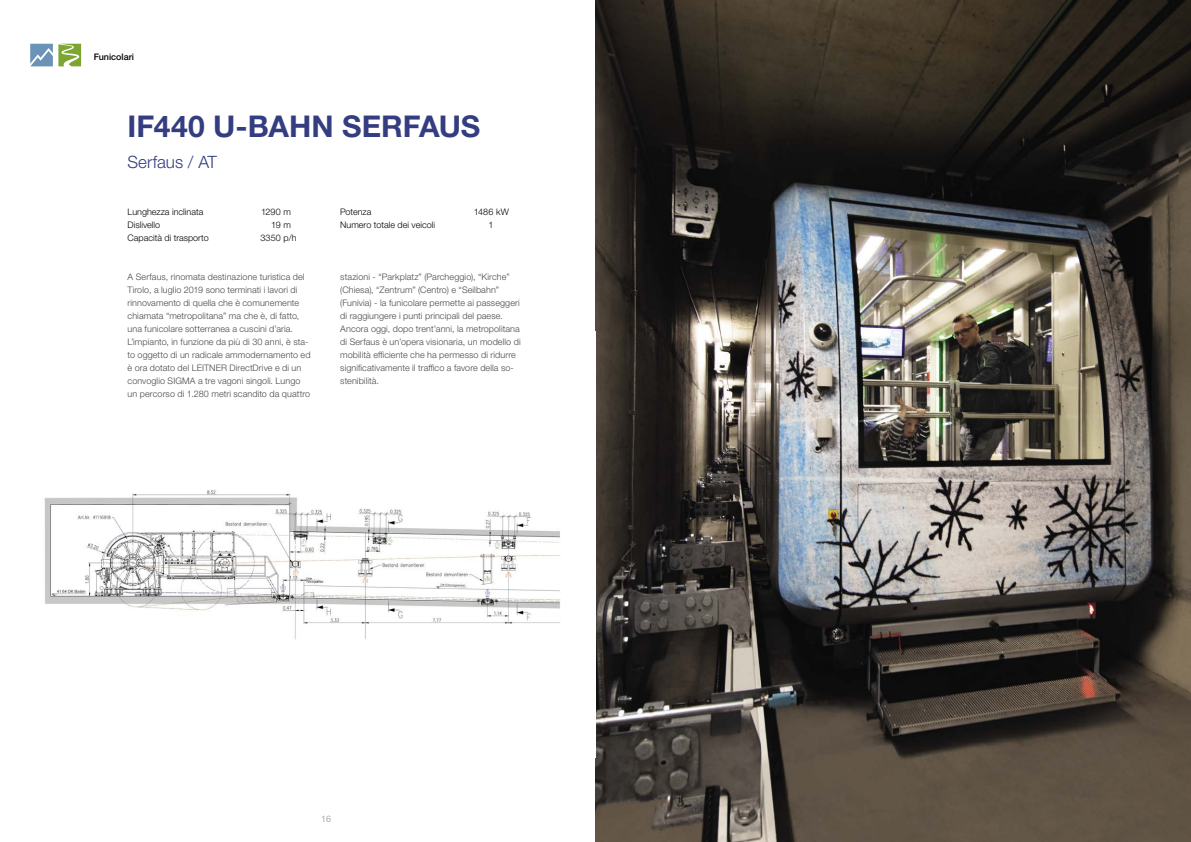
<style>
.page{position:relative;width:1191px;height:842px;background:#fff}
.page>*{position:absolute;margin:0;border:0;box-sizing:border-box;transform-origin:0 0}
._01-Name{font:700 30px "Helvetica Neue LTW1 G";color:#343d80}
._02-Ort_Land{font:300 17px "Helvetica Neue LTW1 G";letter-spacing:-.005em;color:#343d80}
._03-Lauftext{font:300 9px/13px "Helvetica Neue LTW1 G";letter-spacing:.01em;color:#484848}
.Legende{font:300 9px "Helvetica Neue LTW1 G";color:#000}
.Typ{font:500 9px "Helvetica Neue LTW1 G";color:#000}
.t1{font:9px "Helvetica Neue LTW1 G";color:#aaa}
._04-Zahlen{font:300 9px "Helvetica Neue LTW1 G";color:#000}
</style>
<div class="page">
<img style="left:595px;top:0;width:596px;height:842px">
<img style="left:44px;top:490px;width:517px;height:150px">
<svg style="left:30px;top:44px;width:51px;height:22px"></svg>
<p class="Typ" style="left:94px;top:51px;width:42px">Funicolari</p>
<p class="_01-Name" style="left:128px;top:108px;width:354px">IF440 U-BAHN SERFAUS</p>
<p class="_02-Ort_Land" style="left:128px;top:151px;width:91px">Serfaus / AT</p>
<p class="Legende" style="left:261px;top:206px;width:31px">1290 m</p>
<p class="Legende" style="left:474px;top:206px;width:37px">1486 kW</p>
<p class="Legende" style="left:271px;top:219px;width:21px">19 m</p>
<p class="Legende" style="left:260px;top:232px;width:37px">3350 p/h</p>
<p class="Legende" style="left:128px;top:206px;width:77px">Lunghezza inclinata</p>
<p class="Legende" style="left:128px;top:219px;width:34px">Dislivello</p>
<p class="Legende" style="left:128px;top:232px;width:83px">Capacità di trasporto</p>
<p class="_03-Lauftext" style="left:128px;top:270px;width:184px">A Serfaus, rinomata destinazione turistica del Tirolo, a luglio 2019 sono terminati i lavori di rinnovamento di quella che è comunemente chiamata “metropolitana” ma che è, di fatto, una funicolare sotterranea a cuscini d’aria.<br>L’impianto, in funzione da più di 30 anni, è sta&shy;to oggetto di un radicale ammodernamento ed è ora dotato del LEITNER DirectDrive e di un convoglio SIGMA a tre vagoni singoli. Lungo un percorso di 1.280 metri scandito da quattro</p>
<p class="_03-Lauftext" style="left:340px;top:270px;width:182px">stazioni - “Parkplatz” (Parcheggio), “Kirche” (Chiesa), “Zentrum” (Centro) e “Seilbahn” (Funivia) - la funicolare permette ai passeggeri di raggiungere i punti principali del paese.<br>Ancora oggi, dopo trent’anni, la metropolitana di Serfaus è un’opera visionaria, un modello di mobilità efficiente che ha permesso di ridurre significativamente il traffico a favore della so&shy;stenibilità.</p>
<p class="Legende" style="left:340px;top:206px;width:33px">Potenza</p>
<p class="Legende" style="left:340px;top:219px;width:96px">Numero totale dei veicoli</p>
<p class="_04-Zahlen" style="left:488px;top:219px;width:7px">1</p>
<p class="t1" style="left:321px;top:813px;width:12px">16</p>
</div>
